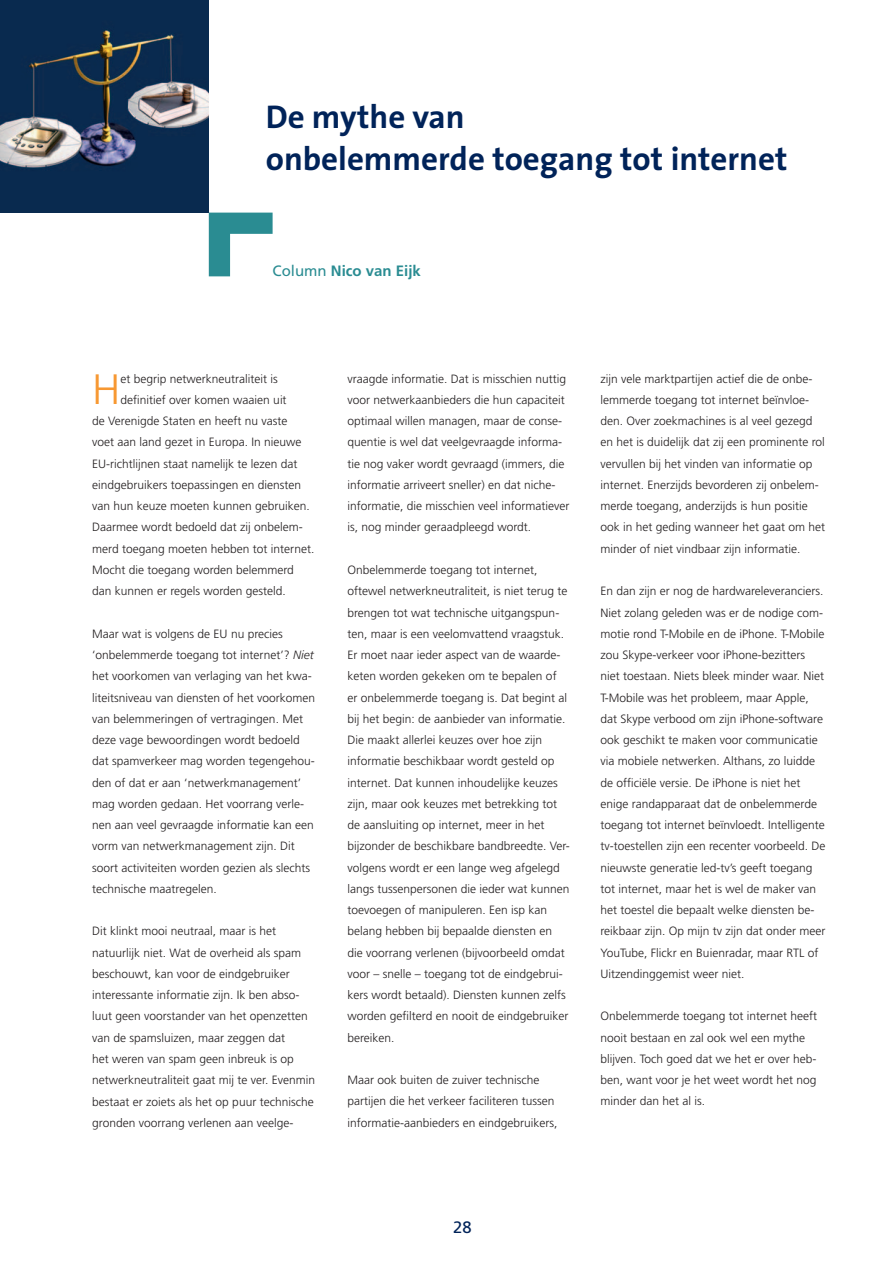
<style>
.page{position:relative;width:893px;height:1263px;background:#fff}
.page>*{position:absolute;margin:0;border:0;box-sizing:border-box;transform-origin:0 0}
.t1{font:300 42.45px "Frutiger";color:#f79832}
.t2{font:700 33px/42.5px "The Sans";color:#002359}
.t3{font:16.5px "Frutiger";color:#002359}
.t4{font:700 15px "Frutiger";color:#2a8c92}
.t5{font:300 12px/21.3px "Frutiger";color:#231f20}
.s1{font-weight:400}
.s2{font-style:italic}
</style>
<div class="page">
<img style="left:0;top:0;width:209px;height:213px">
<svg style="left:209px;top:213px;width:64px;height:63px"></svg>
<h2 class="t2" style="left:266px;top:94px;width:523px">De mythe van<br>onbelemmerde toegang tot internet</h2>
<p class="t4" style="left:273px;top:262px;width:150px"><span class="s1">Column</span> Nico van Eijk</p>
<h1 class="t1" style="left:92px;top:365px;width:30px">H</h1>
<p class="t5" style="left:121px;top:368px;width:159px">et begrip netwerkneutraliteit is</p>
<p class="t5" style="left:121px;top:389px;width:168px">definitief over komen waaien uit</p>
<p class="t5" style="left:92px;top:411px;width:197px">de Verenigde Staten en heeft nu vaste</p>
<p class="t5" style="left:92px;top:432px;width:211px">voet aan land gezet in Europa. In nieuwe</p>
<p class="t5" style="left:92px;top:453px;width:207px">EU-richtlijnen staat namelijk te lezen dat</p>
<p class="t5" style="left:92px;top:474px;width:210px">eindgebruikers toepassingen en diensten</p>
<p class="t5" style="left:92px;top:496px;width:219px">van hun keuze moeten kunnen gebruiken.</p>
<p class="t5" style="left:92px;top:517px;width:212px">Daarmee wordt bedoeld dat zij onbelem-</p>
<p class="t5" style="left:92px;top:538px;width:224px">merd toegang moeten hebben tot internet.</p>
<p class="t5" style="left:92px;top:559px;width:203px">Mocht die toegang worden belemmerd</p>
<p class="t5" style="left:92px;top:581px;width:195px">dan kunnen er regels worden gesteld.</p>
<p class="t5" style="left:92px;top:623px;width:224px">Maar wat is volgens de EU nu precies ‘onbelemmerde toegang tot internet’? <span class="s2">Niet </span>het voorkomen van verlaging van het kwa&shy;liteitsniveau van diensten of het voorkomen van belemmeringen of vertragingen. Met deze vage bewoordingen wordt bedoeld dat spamverkeer mag worden tegengehou&shy;den of dat er aan ‘netwerkmanagement’ mag worden gedaan. Het voorrang verle&shy;nen aan veel gevraagde informatie kan een vorm van netwerkmanagement zijn. Dit soort activiteiten worden gezien als slechts technische maatregelen.</p>
<p class="t5" style="left:92px;top:921px;width:224px">Dit klinkt mooi neutraal, maar is het natuurlijk niet. Wat de overheid als spam beschouwt, kan voor de eindgebruiker interessante informatie zijn. Ik ben abso&shy;luut geen voorstander van het openzetten van de spamsluizen, maar zeggen dat<br>het weren van spam geen inbreuk is op netwerkneutraliteit gaat mij te ver. Evenmin bestaat er zoiets als het op puur technische gronden voorrang verlenen aan veelge-</p>
<p class="t5" style="left:347px;top:368px;width:223px">vraagde informatie. Dat is misschien nuttig voor netwerkaanbieders die hun capaciteit optimaal willen managen, maar de conse&shy;quentie is wel dat veelgevraagde informa&shy;tie nog vaker wordt gevraagd (immers, die informatie arriveert sneller) en dat niche&shy;informatie, die misschien veel informatiever is, nog minder geraadpleegd wordt.</p>
<p class="t5" style="left:347px;top:559px;width:224px">Onbelemmerde toegang tot internet, oftewel netwerkneutraliteit, is niet terug te brengen tot wat technische uitgangspun&shy;ten, maar is een veelomvattend vraagstuk.<br>Er moet naar ieder aspect van de waarde&shy;keten worden gekeken om te bepalen of<br>er onbelemmerde toegang is. Dat begint al bij het begin: de aanbieder van informatie.<br>Die maakt allerlei keuzes over hoe zijn informatie beschikbaar wordt gesteld op internet. Dat kunnen inhoudelijke keuzes zijn, maar ook keuzes met betrekking tot de aansluiting op internet, meer in het bijzonder de beschikbare bandbreedte. Ver&shy;volgens wordt er een lange weg afgelegd langs tussenpersonen die ieder wat kunnen toevoegen of manipuleren. Een isp kan belang hebben bij bepaalde diensten en die voorrang verlenen (bijvoorbeeld omdat voor – snelle – toegang tot de eindgebrui&shy;kers wordt betaald). Diensten kunnen zelfs worden gefilterd en nooit de eindgebruiker bereiken.</p>
<p class="t5" style="left:347px;top:1070px;width:212px">Maar ook buiten de zuiver technische partijen die het verkeer faciliteren tussen informatie-aanbieders en eindgebruikers,</p>
<p class="t5" style="left:600px;top:368px;width:226px">zijn vele marktpartijen actief die de onbe&shy;lemmerde toegang tot internet beïnvloe&shy;den. Over zoekmachines is al veel gezegd en het is duidelijk dat zij een prominente rol vervullen bij het vinden van informatie op internet. Enerzijds bevorderen zij onbelem&shy;merde toegang, anderzijds is hun positie ook in het geding wanneer het gaat om het minder of niet vindbaar zijn informatie.</p>
<p class="t5" style="left:600px;top:581px;width:227px">En dan zijn er nog de hardwareleveranciers.<br>Niet zolang geleden was er de nodige com&shy;motie rond T-Mobile en de iPhone. T-Mobile zou Skype-verkeer voor iPhone-bezitters niet toestaan. Niets bleek minder waar. Niet T-Mobile was het probleem, maar Apple, dat Skype verbood om zijn iPhone-software ook geschikt te maken voor communicatie via mobiele netwerken. Althans, zo luidde de officiële versie. De iPhone is niet het enige randapparaat dat de onbelemmerde toegang tot internet beïnvloedt. Intelligente tv-toestellen zijn een recenter voorbeeld. De nieuwste generatie led-tv’s geeft toegang tot internet, maar het is wel de maker van het toestel die bepaalt welke diensten be&shy;reikbaar zijn. Op mijn tv zijn dat onder meer YouTube, Flickr en Buienradar, maar RTL of Uitzendinggemist weer niet.</p>
<p class="t5" style="left:600px;top:1006px;width:218px">Onbelemmerde toegang tot internet heeft nooit bestaan en zal ook wel een mythe blijven. Toch goed dat we het er over heb&shy;ben, want voor je het weet wordt het nog minder dan het al is.</p>
<h3 class="t3" style="left:453px;top:1218px;width:20px">28</h3>
</div>
